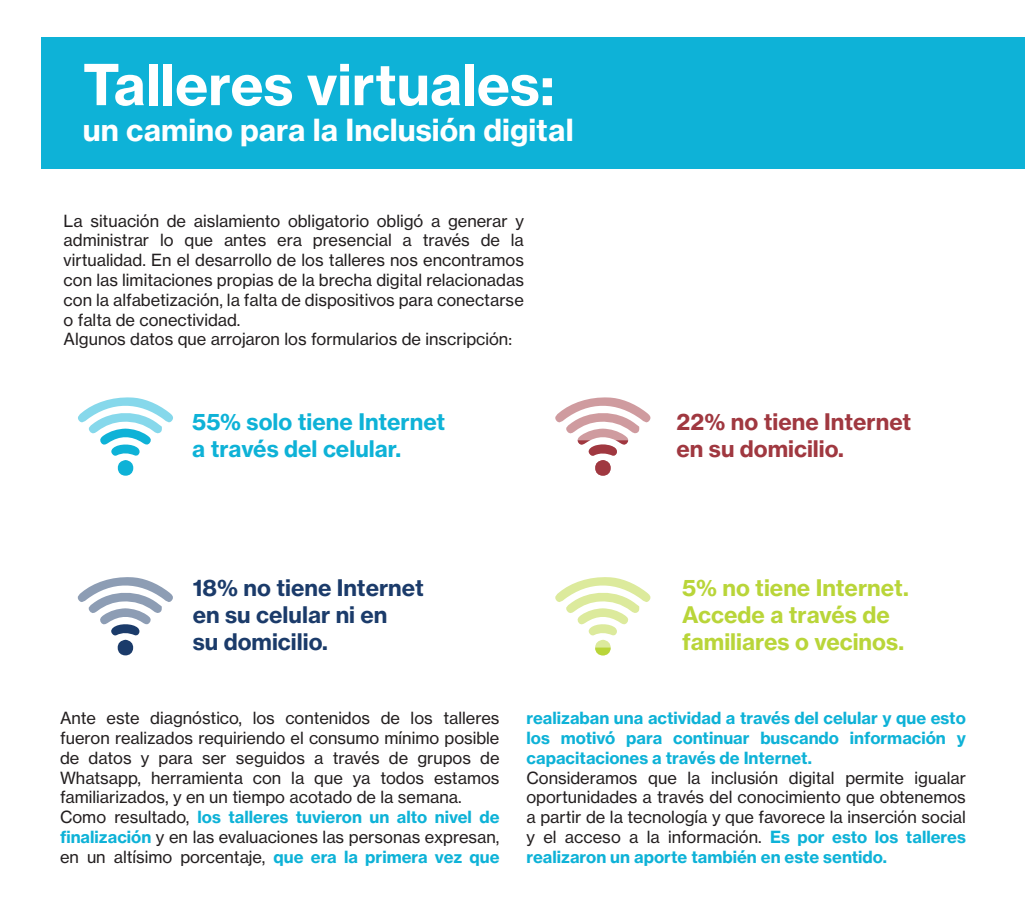
<style>
.page{position:relative;width:1026px;height:918px;background:#fff}
.page>*{position:absolute;margin:0;border:0;box-sizing:border-box;transform-origin:0 0}
.t1{font:55.5px "N Haas Grotesk TX Pro 75 Bd";color:#fff}
.t2{font:30px "N Haas Grotesk TX Pro 75 Bd";color:#fff}
.t3{font:22.5px/27px "N Haas Grotesk TX Pro 75 Bd";color:#b9d539}
.t4{font:22.5px/27px "N Haas Grotesk TX Pro 75 Bd";color:#1b3b6a}
.t5{font:22.5px/27px "N Haas Grotesk TX Pro 75 Bd";color:#0eb2d7}
.t6{font:22.5px/27px "N Haas Grotesk TX Pro 75 Bd";color:#a03840}
.t7{font:16.5px/19.8px "N Haas Grotesk TX Pro 55 Rg";color:#231f20}
.t8{font:16.5px/19.8px "N Haas Grotesk TX Pro 75 Bd";color:#0eb2d7;text-align:justify}
.s1{font-family:"N Haas Grotesk TX Pro 55 Rg";color:#231f20}
.s2{font-family:"N Haas Grotesk TX Pro 75 Bd";color:#0eb2d7}
</style>
<div class="page">
<div style="left:41px;top:37px;width:984px;height:132px;background:#0eb2d7"></div>
<svg style="left:78px;top:397px;width:95px;height:59px"></svg>
<div style="left:118px;top:460px;width:16px;height:16px;background:#0eb2d7;border-radius:50%"></div>
<svg style="left:555px;top:397px;width:95px;height:59px"></svg>
<div style="left:595px;top:460px;width:16px;height:16px;background:#a03840;border-radius:50%"></div>
<svg style="left:78px;top:577px;width:95px;height:59px"></svg>
<div style="left:118px;top:640px;width:15px;height:16px;background:#1b3b6a;border-radius:50%"></div>
<svg style="left:555px;top:577px;width:95px;height:58px"></svg>
<svg style="left:595px;top:640px;width:16px;height:15px"></svg>
<svg style="left:595px;top:648px;width:16px;height:8px"></svg>
<h1 class="t1" style="left:83px;top:50px;width:473px">Talleres virtuales:</h1>
<h2 class="t2" style="left:83px;top:111px;width:492px">un camino para la Inclusión digital</h2>
<p class="t7" style="left:64px;top:211px;width:462px">La situación de aislamiento obligatorio obligó a generar y administrar lo que antes era presencial a través de la virtualidad. En el desarrollo de los talleres nos encontramos con las limitaciones propias de la brecha digital relacionadas con la alfabetización, la falta de dispositivos para conectarse o falta de conectividad.<br>Algunos datos que arrojaron los formularios de inscripción:</p>
<h3 class="t5" style="left:192px;top:408px;width:255px">55% solo tiene Internet a través del celular.</h3>
<h3 class="t6" style="left:676px;top:408px;width:236px">22% no tiene Internet en su domicilio.</h3>
<h3 class="t4" style="left:193px;top:574px;width:233px">18% no tiene Internet en su celular ni en<br>su domicilio.</h3>
<h3 class="t3" style="left:682px;top:574px;width:228px">5% no tiene Internet.<br>Accede a través de familiares o vecinos.</h3>
<p class="t7" style="left:60px;top:708px;width:441px;text-align:justify">Ante este diagnóstico, los contenidos de los talleres fueron realizados requiriendo el consumo mínimo posible de datos y para ser seguidos a través de grupos de Whatsapp, herramienta con la que ya todos estamos familiarizados, y en un tiempo acotado de la semana.</p>
<p class="t8" style="left:60px;top:807px;width:441px"><span class="s1">Como resultado,</span> los talleres tuvieron un alto nivel de</p>
<p class="t7" style="left:60px;top:827px;width:441px"><span class="s2">finalización</span> y en las evaluaciones las personas expresan, en un altísimo porcentaje, <span class="s2">que era la primera vez que</span></p>
<p class="t8" style="left:526px;top:708px;width:441px">realizaban una actividad a través del celular y que esto los motivó para continuar buscando información y capacitaciones a través de Internet.</p>
<p class="t7" style="left:526px;top:768px;width:441px;text-align:justify">Consideramos que la inclusión digital permite igualar oportunidades a través del conocimiento que obtenemos a partir de la tecnología y que favorece la inserción social y el acceso a la información. <span class="s2">Es por esto los talleres</span></p>
<p class="t8" style="left:526px;top:847px;width:362px">realizaron un aporte también en este sentido.</p>
</div>
